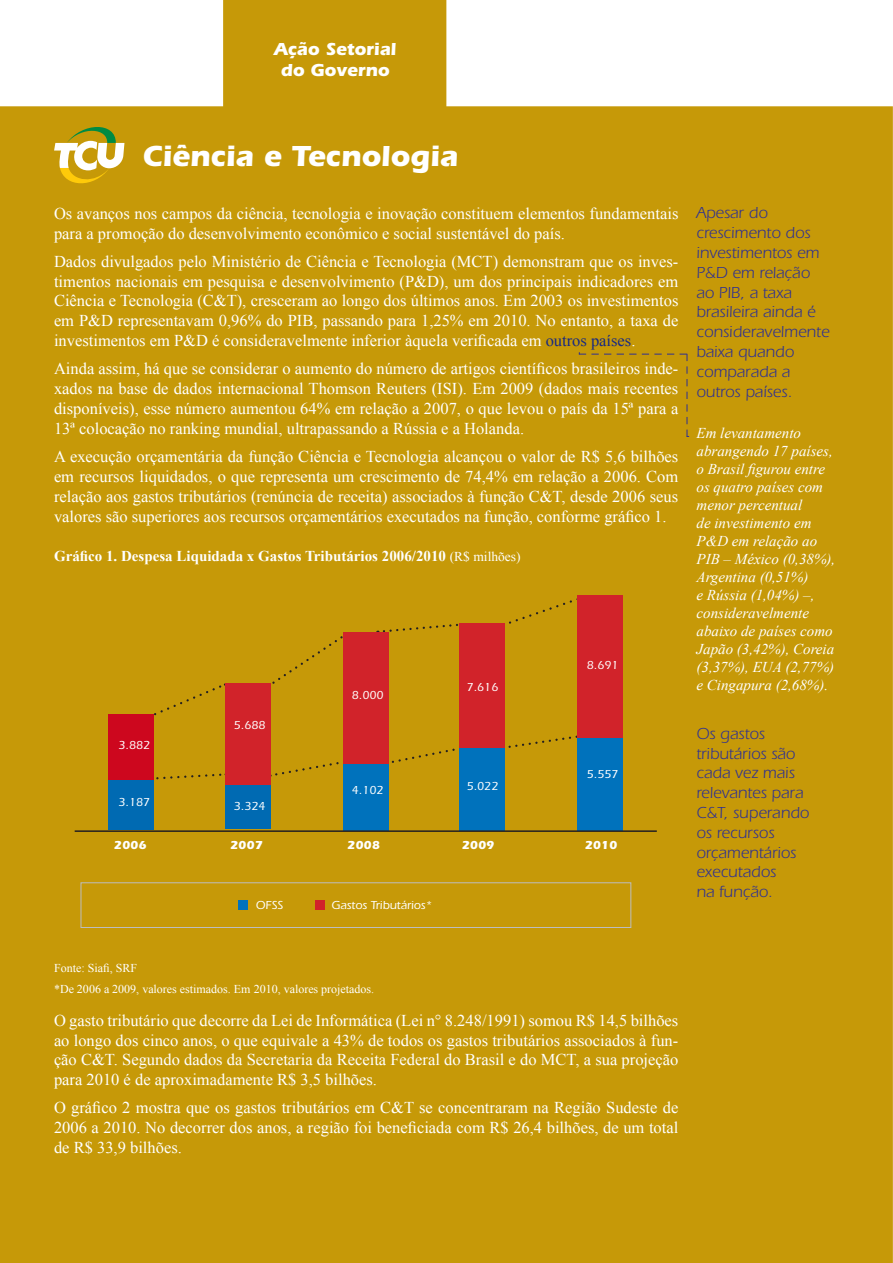
<style>
.page{position:relative;width:893px;height:1263px;background:#c69908}
.page>*{position:absolute;margin:0;border:0;box-sizing:border-box;transform-origin:0 0}
.Nome_da_Ficha{font:700 30px "ITC Eras Std";color:#fff}
.t1{font:700 18px "ITC Eras Std";color:#fff}
.Parágrafo{font:16.5px/19.8px "Times New Roman";color:#fff;text-align:justify}
.Olho_Direita{font:16.5px/19.8px "ITC Eras Std";color:#2e3092}
.Destaque{font:italic 15px/18px "Times New Roman";color:#fff}
.Título{font:700 15px "Times New Roman";color:#fff}
.Legenda_de_Gráfico{font:500 12px "ITC Eras Std";color:#fff}
.Fonte{font:12px "Times New Roman";color:#fff}
.Legenda_de_Gráfico-2{font:700 12px "ITC Eras Std";color:#fff}
.s1{color:#172983}
.s2{font-weight:400;font-size:13.5px}
</style>
<div class="page">
<svg style="left:54px;top:121px;width:70px;height:67px"></svg>
<div style="left:142px;top:683px;width:83px;height:38px;background:#c69908"></div>
<div style="left:268px;top:633px;width:75px;height:54px;background:#c69908"></div>
<svg style="left:377px;top:622px;width:86px;height:12px"></svg>
<div style="left:497px;top:596px;width:80px;height:32px;background:#c69908"></div>
<svg style="left:505px;top:733px;width:72px;height:17px"></svg>
<svg style="left:388px;top:744px;width:71px;height:20px"></svg>
<svg style="left:271px;top:759px;width:72px;height:18px"></svg>
<svg style="left:154px;top:772px;width:71px;height:9px"></svg>
<div style="left:459px;top:623px;width:46px;height:207px;background:#d1232a"></div>
<div style="left:579px;top:352px;width:110px;height:85px;background:#c69908"></div>
<div style="left:108px;top:777px;width:46px;height:53px;background:#006ab2"></div>
<div style="left:225px;top:777px;width:46px;height:52px;background:#006ab2"></div>
<div style="left:343px;top:681px;width:45px;height:150px;background:#0072bc"></div>
<div style="left:459px;top:748px;width:46px;height:83px;background:#0072bc"></div>
<div style="left:577px;top:735px;width:46px;height:96px;background:#0072bc"></div>
<div style="left:108px;top:714px;width:46px;height:66px;background:#cd071e"></div>
<div style="left:225px;top:683px;width:46px;height:101px;background:#d1232a"></div>
<div style="left:343px;top:632px;width:45px;height:131px;background:#d1232a"></div>
<div style="left:577px;top:596px;width:46px;height:142px;background:#d1232a"></div>
<div style="left:238px;top:900px;width:9px;height:10px;background:#0072bc"></div>
<div style="left:315px;top:900px;width:10px;height:10px;background:#d1232a"></div>
<hr style="left:75px;top:830px;width:582px;height:2px;background:#231f20">
<div style="left:81px;top:882px;width:550px;height:46px;border:1px solid #bcbdc0"></div>
<p class="t1" style="left:274px;top:38px;width:124px">Ação Setorial</p>
<p class="t1" style="left:281px;top:60px;width:110px">do Governo</p>
<p class="Nome_da_Ficha" style="left:142px;top:139px;width:317px">Ciência e Tecnologia</p>
<p class="Parágrafo" style="left:54px;top:203px;width:626px">Os avanços nos campos da ciência, tecnologia e inovação constituem elementos fundamentais para a promoção do desenvolvimento econômico e social sustentável do país.</p>
<p class="Parágrafo" style="left:54px;top:251px;width:626px">Dados divulgados pelo Ministério de Ciência e Tecnologia (MCT) demonstram que os inves&shy;timentos nacionais em pesquisa e desenvolvimento (P&amp;D), um dos principais indicadores em Ciência e Tecnologia (C&amp;T), cresceram ao longo dos últimos anos. Em 2003 os investimentos em P&amp;D representavam 0,96% do PIB, passando para 1,25% em 2010. No entanto, a taxa de investimentos em P&amp;D é consideravelmente inferior àquela verificada em <span class="s1">outros países</span>.</p>
<p class="Parágrafo" style="left:54px;top:359px;width:626px">Ainda assim, há que se considerar o aumento do número de artigos científicos brasileiros inde&shy;xados na base de dados internacional Thomson Reuters (ISI). Em 2009 (dados mais recentes disponíveis), esse número aumentou 64% em relação a 2007, o que levou o país da 15ª para a 13ª colocação no ranking mundial, ultrapassando a Rússia e a Holanda.</p>
<p class="Parágrafo" style="left:54px;top:446px;width:626px">A execução orçamentária da função Ciência e Tecnologia alcançou o valor de R$ 5,6 bilhões em recursos liquidados, o que representa um crescimento de 74,4% em relação a 2006. Com relação aos gastos tributários (renúncia de receita) associados à função C&amp;T, desde 2006 seus valores são superiores aos recursos orçamentários executados na função, conforme gráfico 1.</p>
<p class="Título" style="left:54px;top:545px;width:468px">Gráfico 1. Despesa Liquidada x Gastos Tributários 2006/2010 <span class="s2">(R$ milhões)</span></p>
<p class="Legenda_de_Gráfico" style="left:119px;top:738px;width:33px">3.882</p>
<p class="Legenda_de_Gráfico" style="left:119px;top:795px;width:33px">3.187</p>
<p class="Legenda_de_Gráfico" style="left:234px;top:719px;width:33px">5.688</p>
<p class="Legenda_de_Gráfico" style="left:234px;top:799px;width:33px">3.324</p>
<p class="Legenda_de_Gráfico" style="left:352px;top:688px;width:33px">8.000</p>
<p class="Legenda_de_Gráfico" style="left:352px;top:783px;width:33px">4.102</p>
<p class="Legenda_de_Gráfico" style="left:467px;top:680px;width:33px">7.616</p>
<p class="Legenda_de_Gráfico" style="left:467px;top:779px;width:33px">5.022</p>
<p class="Legenda_de_Gráfico" style="left:587px;top:659px;width:33px">8.691</p>
<p class="Legenda_de_Gráfico" style="left:587px;top:768px;width:33px">5.557</p>
<p class="Legenda_de_Gráfico-2" style="left:114px;top:838px;width:34px">2006</p>
<p class="Legenda_de_Gráfico-2" style="left:230px;top:838px;width:34px">2007</p>
<p class="Legenda_de_Gráfico-2" style="left:347px;top:838px;width:34px">2008</p>
<p class="Legenda_de_Gráfico-2" style="left:462px;top:838px;width:34px">2009</p>
<p class="Legenda_de_Gráfico-2" style="left:585px;top:838px;width:34px">2010</p>
<p class="Legenda_de_Gráfico" style="left:256px;top:898px;width:29px">OFSS</p>
<p class="Legenda_de_Gráfico" style="left:332px;top:898px;width:102px">Gastos Tributários*</p>
<p class="Olho_Direita" style="left:696px;top:203px;width:135px">Apesar do crescimento dos investimentos em<br>P&amp;D em relação ao PIB, a taxa brasileira ainda é consideravelmente baixa quando comparada a outros países.</p>
<p class="Destaque" style="left:696px;top:423px;width:140px">Em levantamento abrangendo 17 países, o Brasil figurou entre os quatro países com menor percentual<br>de investimento em<br>P&amp;D em relação ao<br>PIB – México (0,38%),<br>Argentina (0,51%)<br>e Rússia (1,04%) –, consideravelmente abaixo de países como<br>Japão (3,42%), Coreia (3,37%), EUA (2,77%) e Cingapura (2,68%).</p>
<p class="Olho_Direita" style="left:696px;top:724px;width:115px">Os gastos tributários são cada vez mais relevantes para<br>C&amp;T, superando os recursos orçamentários executados<br>na função.</p>
<p class="Fonte" style="left:54px;top:960px;width:85px">Fonte: Siafi, SRF</p>
<p class="Fonte" style="left:54px;top:981px;width:322px">*De 2006 a 2009, valores estimados. Em 2010, valores projetados.</p>
<p class="Parágrafo" style="left:54px;top:1010px;width:626px">O gasto tributário que decorre da Lei de Informática (Lei n° 8.248/1991) somou R$ 14,5 bilhões ao longo dos cinco anos, o que equivale a 43% de todos os gastos tributários associados à fun&shy;ção C&amp;T. Segundo dados da Secretaria da Receita Federal do Brasil e do MCT, a sua projeção para 2010 é de aproximadamente R$ 3,5 bilhões.</p>
<p class="Parágrafo" style="left:54px;top:1098px;width:626px">O gráfico 2 mostra que os gastos tributários em C&amp;T se concentraram na Região Sudeste de 2006 a 2010. No decorrer dos anos, a região foi beneficiada com R$ 26,4 bilhões, de um total de R$ 33,9 bilhões.</p>
</div>
